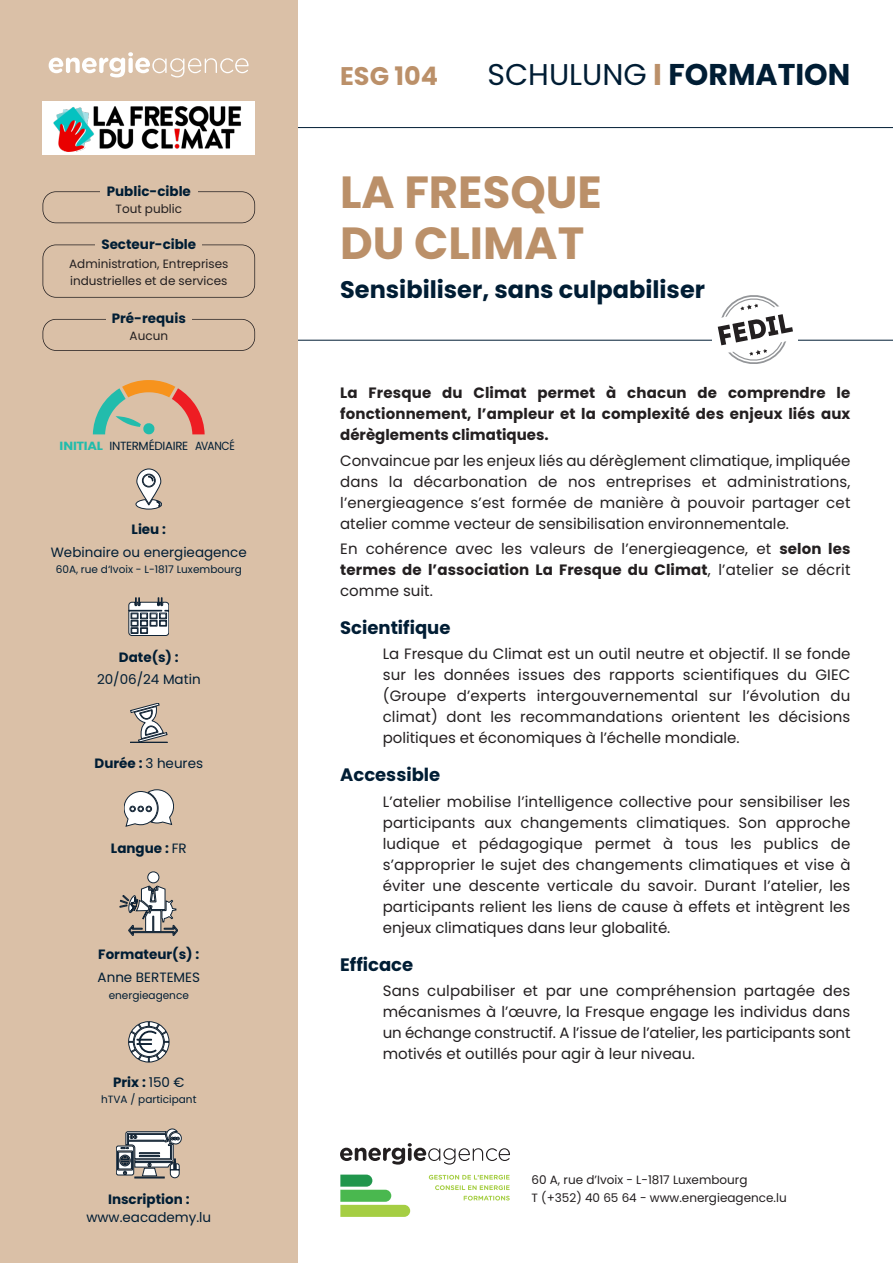
<style>
.page{position:relative;width:893px;height:1263px;background:#fff}
.page>*{position:absolute;margin:0;border:0;box-sizing:border-box;transform-origin:0 0}
.t1{font:700 45px/51px "Poppins";color:#bb9069}
.t2{font:700 30px "Poppins";color:#001d34}
.t3{font:700 25.5px "Poppins";color:#bb9069}
.t4{font:700 24px "Poppins";color:#001d34}
.t5{font:700 18px "Poppins";color:#001d34}
.t6{font:15px/21px "Poppins";color:#231f20;text-align:justify}
.t7{font:700 15px/21px "Poppins";color:#231f20;text-align:justify}
.t8{font:700 13.5px "Poppins";color:#001d34}
.t9{font:13.5px "Poppins";color:#001d34}
.t10{font:12px/18px "Poppins";color:#231f20}
.t11{font:11.85px "Poppins";letter-spacing:-.03em;color:#001d34}
.t12{font:10.5px "Poppins";color:#001d34}
.s1{font-weight:700;color:#22bcac}
.s2{font-weight:700}
.s3{font-weight:400}
.s4{color:#bb9069}
</style>
<div class="page">
<hr style="left:0;top:127px;width:893px;height:1px;background:#001d34">
<hr style="left:0;top:340px;width:893px;height:1px;background:#001d34">
<svg style="left:340px;top:1143px;width:170px;height:21px"></svg>
<svg style="left:464px;top:1196px;width:46px;height:4px"></svg>
<svg style="left:435px;top:1185px;width:75px;height:5px"></svg>
<svg style="left:429px;top:1175px;width:81px;height:4px"></svg>
<svg style="left:340px;top:1174px;width:70px;height:43px"></svg>
<div style="left:0;top:0;width:298px;height:1263px;background:#dac0a7"></div>
<svg style="left:124px;top:790px;width:50px;height:36px;background:#d3d1d0"></svg>
<svg style="left:130px;top:703px;width:37px;height:40px"></svg>
<svg style="left:129px;top:1021px;width:40px;height:41px"></svg>
<svg style="left:49px;top:52px;width:200px;height:25px"></svg>
<div style="left:148px;top:872px;width:11px;height:11px;background:#fff;border-radius:50%"></div>
<div style="left:148px;top:872px;width:11px;height:11px;border:1px solid #102335;border-radius:50%"></div>
<svg style="left:120px;top:886px;width:58px;height:49px"></svg>
<svg style="left:129px;top:598px;width:40px;height:37px"></svg>
<svg style="left:116px;top:1129px;width:65px;height:49px"></svg>
<svg style="left:136px;top:469px;width:26px;height:40px"></svg>
<div style="left:43px;top:244px;width:212px;height:54px;border:2px solid #231f20;border-radius:14px"></div>
<div style="left:96px;top:234px;width:106px;height:21px;background:#dac0a7"></div>
<div style="left:43px;top:191px;width:212px;height:32px;border:2px solid #231f20;border-radius:14px"></div>
<div style="left:100px;top:181px;width:98px;height:21px;background:#dac0a7"></div>
<div style="left:43px;top:319px;width:212px;height:32px;border:2px solid #231f20;border-radius:14px"></div>
<div style="left:106px;top:308px;width:85px;height:22px;background:#dac0a7"></div>
<svg style="left:93px;top:380px;width:112px;height:55px"></svg>
<div style="left:43px;top:101px;width:212px;height:53px;background:#fff"></div>
<img style="left:54px;top:106px;width:187px;height:45px">
<svg style="left:712px;top:295px;width:85px;height:69px"></svg>
<p class="t8" style="left:107px;top:183px;width:86px">Public-cible</p>
<p class="t10" style="left:116px;top:200px;width:68px">Tout public</p>
<p class="t8" style="left:101px;top:236px;width:96px">Secteur-cible</p>
<p class="t10" style="left:69px;top:256px;width:161px;line-height:16.5px">Administration, Entreprises industrielles et de services</p>
<p class="t8" style="left:112px;top:311px;width:76px">Pré-requis</p>
<p class="t10" style="left:130px;top:327px;width:40px">Aucun</p>
<p class="t11" style="left:60px;top:439px;width:177px"><span class="s1">INITIAL</span> INTERMÉDIAIRE AVANCÉ</p>
<p class="t8" style="left:132px;top:521px;width:36px">Lieu :</p>
<p class="t9" style="left:51px;top:544px;width:198px">Webinaire ou energieagence</p>
<p class="t12" style="left:56px;top:563px;width:188px">60A, rue d‘Ivoix - L-1817 Luxembourg</p>
<p class="t8" style="left:119px;top:649px;width:61px">Date(s) :</p>
<p class="t9" style="left:97px;top:672px;width:105px">20/06/24 Matin</p>
<p class="t9" style="left:95px;top:755px;width:110px"><span class="s2">Durée :</span> 3 heures</p>
<p class="t8" style="left:111px;top:840px;width:77px">Langue : <span class="s3">Fr</span></p>
<p class="t8" style="left:98px;top:947px;width:103px">Formateur(s) :</p>
<p class="t9" style="left:98px;top:969px;width:104px">Anne BErTEMEs</p>
<p class="t12" style="left:109px;top:989px;width:82px">energieagence</p>
<p class="t8" style="left:113px;top:1074px;width:73px">Prix : <span class="s3">150 €</span></p>
<p class="t12" style="left:101px;top:1094px;width:97px">hTVA / participant</p>
<p class="t8" style="left:108px;top:1191px;width:83px">Inscription :</p>
<p class="t9" style="left:86px;top:1209px;width:126px">www.eacademy.lu</p>
<h3 class="t3" style="left:340px;top:61px;width:99px">ESG 104</h3>
<h2 class="t2" style="left:487px;top:57px;width:364px"><span class="s3">sCHULUNG</span> <span class="s4">I</span> FORMATION</h2>
<h1 class="t1" style="left:340px;top:167px;width:263px">LA FRESQUE<br>DU CLIMAT</h1>
<h3 class="t4" style="left:340px;top:276px;width:366px">Sensibiliser, sans culpabiliser</h3>
<p class="t7" style="left:340px;top:383px;width:512px">La Fresque du Climat permet à chacun de comprendre le fonctionnement, l’ampleur et la complexité des enjeux liés aux dérèglements climatiques.</p>
<p class="t6" style="left:340px;top:450px;width:512px">Convaincue par les enjeux liés au dérèglement climatique, impliquée dans la décarbonation de nos entreprises et administrations, l’energieagence s’est formée de manière à pouvoir partager cet atelier comme vecteur de sensibilisation environnementale.</p>
<p class="t6" style="left:340px;top:538px;width:512px">En cohérence avec les valeurs de l’energieagence, et <span class="s2">selon les termes de l’association La Fresque du Climat</span>, l’atelier se décrit comme suit.</p>
<p class="t5" style="left:340px;top:617px;width:112px">Scientifique</p>
<p class="t6" style="left:383px;top:644px;width:469px">La Fresque du Climat est un outil neutre et objectif. Il se fonde sur les données issues des rapports scientifiques du GIEC (Groupe d’experts intergouvernemental sur l’évolution du climat) dont les recommandations orientent les décisions politiques et économiques à l’échelle mondiale.</p>
<p class="t5" style="left:340px;top:764px;width:102px">Accessible</p>
<p class="t6" style="left:383px;top:791px;width:469px">L’atelier mobilise l’intelligence collective pour sensibiliser les participants aux changements climatiques. son approche ludique et pédagogique permet à tous les publics de s’approprier le sujet des changements climatiques et vise à éviter une descente verticale du savoir. Durant l’atelier, les participants relient les liens de cause à effets et intègrent les enjeux climatiques dans leur globalité.</p>
<p class="t5" style="left:340px;top:954px;width:75px">Efficace</p>
<p class="t6" style="left:383px;top:980px;width:469px">sans culpabiliser et par une compréhension partagée des mécanismes à l’œuvre, la Fresque engage les individus dans un échange constructif. A l’issue de l’atelier, les participants sont motivés et outillés pour agir à leur niveau.</p>
<p class="t10" style="left:531px;top:1170px;width:257px">60 A, rue d’Ivoix - L-1817 Luxembourg<br>T (+352) 40 65 64 - www.energieagence.lu</p>
</div>
